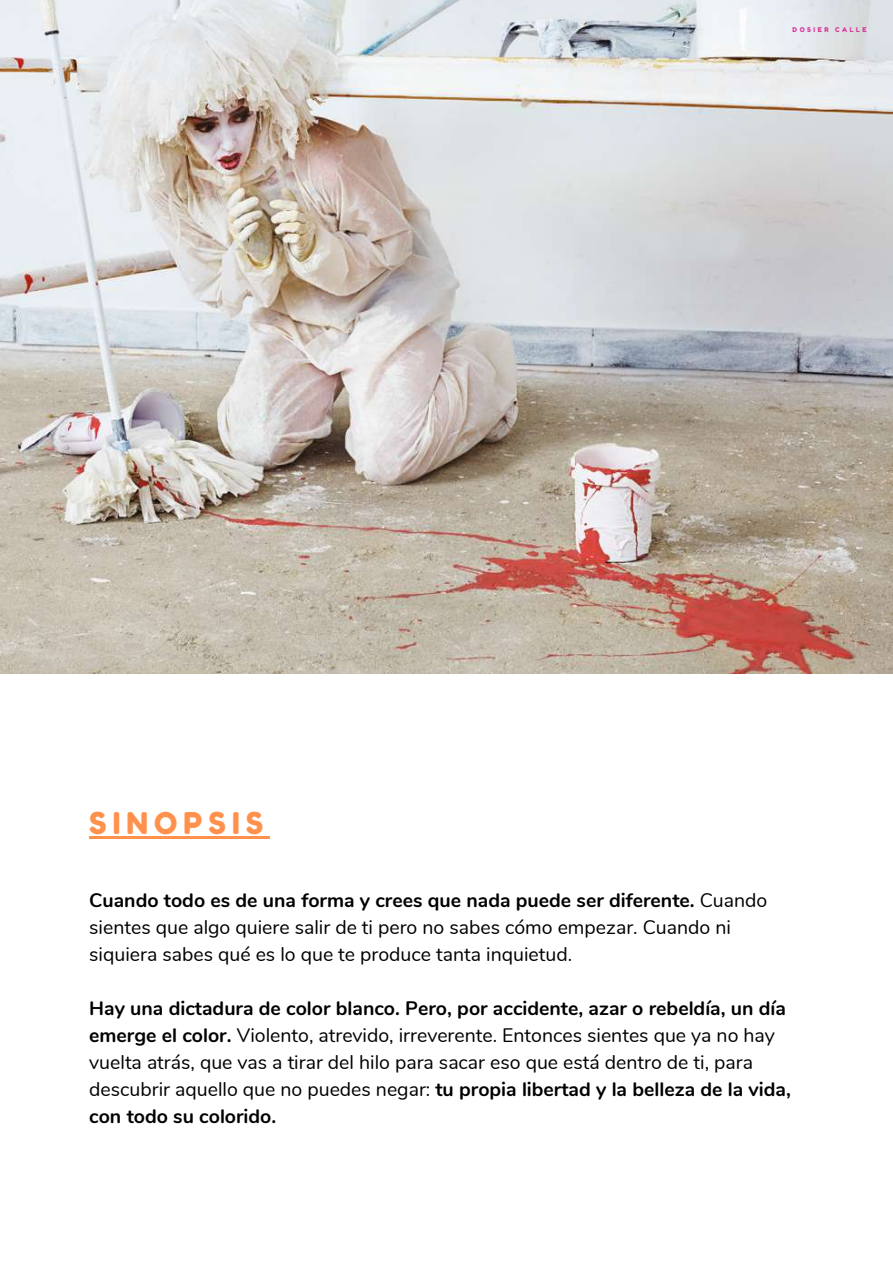
<style>
.page{position:relative;width:893px;height:1264px;background:#fff}
.page>*{position:absolute;margin:0;border:0;box-sizing:border-box;transform-origin:0 0}
.t1{font:30px "Fredoka One";letter-spacing:.2em;color:#ff914d}
.t2{font:19.5px/27px "Nunito";color:#000}
.t3{font:6.6px "Fredoka One";letter-spacing:.38em;color:#db349a}
.s1{font-weight:700}
</style>
<div class="page">
<img style="left:0;top:0;width:892px;height:673px">
<hr style="left:89px;top:836px;width:180px;height:2px;background:#ff914d">
<h1 class="t1" style="left:89px;top:804px;width:175px">SINOPSIS</h1>
<p class="t3" style="left:792px;top:26px;width:76px">DOSIER CALLE</p>
<p class="t2" style="left:89px;top:887px;width:679px"><span class="s1">Cuando todo es de una forma y crees que nada puede ser diferente.</span> Cuando sientes que algo quiere salir de ti pero no sabes cómo empezar. Cuando ni siquiera sabes qué es lo que te produce tanta inquietud.</p>
<p class="t2" style="left:89px;top:994px;width:703px"><span class="s1">Hay una dictadura de color blanco. Pero, por accidente, azar o rebeldía, un día emerge el color.</span> Violento, atrevido, irreverente. Entonces sientes que ya no hay vuelta atrás, que vas a tirar del hilo para sacar eso que está dentro de ti, para descubrir aquello que no puedes negar: <span class="s1">tu propia libertad y la belleza de la vida, con todo su colorido.</span></p>
</div>
